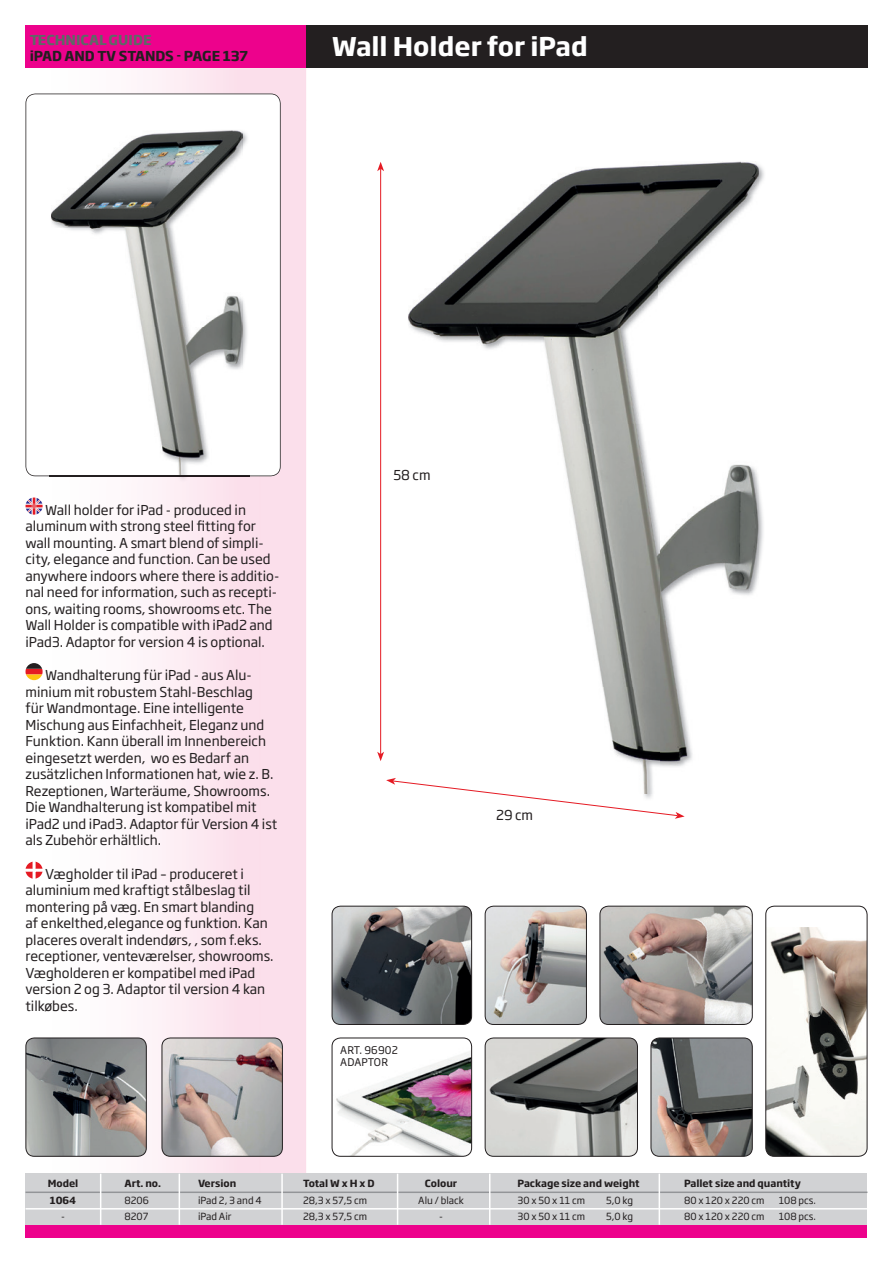
<style>
.page{position:relative;width:893px;height:1263px;background:#fff}
.page>*{position:absolute;margin:0;border:0;box-sizing:border-box;transform-origin:0 0}
.t1{font:700 25.5px "Soho Gothic Pro";color:#fff}
.t2{font:13.5px/16.5px "Soho Gothic Pro";color:#231f20}
.t3{font:700 13.5px "Soho Gothic Pro";letter-spacing:-.01em;color:#231f20}
.t4{font:700 13.5px "Soho Gothic Pro";letter-spacing:.005em;color:#5d6966}
.t5{font:10.5px/12px "Soho Gothic Pro";letter-spacing:.02em;color:#231f20}
.t6{font:9.75px "Soho Gothic Pro";color:#231f20}
.t7{font:700 9.75px "Soho Gothic Pro";color:#231f20}
</style>
<div class="page">
<div style="left:306px;top:26px;width:561px;height:42px;background:#231f20"></div>
<div style="left:26px;top:26px;width:280px;height:42px;background:#ed028c"></div>
<img style="left:72px;top:476px;width:188px;height:698px">
<div style="left:26px;top:1225px;width:841px;height:12px;background:#ed028c"></div>
<svg style="left:25px;top:94px;width:256px;height:382px"></svg>
<svg style="left:26px;top:497px;width:17px;height:18px"></svg>
<svg style="left:26px;top:663px;width:17px;height:17px"></svg>
<svg style="left:26px;top:861px;width:17px;height:18px"></svg>
<img style="left:50px;top:129px;width:199px;height:353px">
<img style="left:50px;top:475px;width:199px;height:2px">
<img style="left:51px;top:131px;width:191px;height:344px">
<img style="left:737px;top:161px;width:27px;height:24px">
<img style="left:759px;top:490px;width:4px;height:77px">
<img style="left:408px;top:162px;width:351px;height:616px">
<img style="left:26px;top:1038px;width:120px;height:118px">
<div style="left:26px;top:1037px;width:121px;height:120px;border:1px solid #231f20;border-radius:9px"></div>
<img style="left:162px;top:1038px;width:120px;height:118px">
<div style="left:162px;top:1037px;width:121px;height:120px;border:1px solid #231f20;border-radius:9px"></div>
<img style="left:767px;top:927px;width:100px;height:229px">
<div style="left:765px;top:906px;width:102px;height:251px;border:1px solid #231f20;border-radius:9px"></div>
<img style="left:332px;top:906px;width:140px;height:118px">
<div style="left:332px;top:906px;width:140px;height:119px;border:1px solid #231f20;border-radius:9px"></div>
<img style="left:485px;top:906px;width:101px;height:118px">
<div style="left:485px;top:906px;width:102px;height:119px;border:1px solid #231f20;border-radius:9px"></div>
<img style="left:600px;top:906px;width:152px;height:118px">
<div style="left:600px;top:906px;width:153px;height:119px;border:1px solid #231f20;border-radius:9px"></div>
<img style="left:485px;top:1038px;width:152px;height:118px">
<div style="left:485px;top:1037px;width:153px;height:120px;border:1px solid #231f20;border-radius:9px"></div>
<img style="left:651px;top:1038px;width:101px;height:118px">
<div style="left:651px;top:1037px;width:102px;height:120px;border:1px solid #231f20;border-radius:9px"></div>
<img style="left:332px;top:1038px;width:140px;height:118px">
<div style="left:332px;top:1037px;width:140px;height:120px;border:1px solid #231f20;border-radius:9px"></div>
<hr style="left:380px;top:169px;width:1px;height:585px;background:#e51a23">
<svg style="left:377px;top:162px;width:7px;height:9px"></svg>
<svg style="left:377px;top:752px;width:7px;height:9px"></svg>
<svg style="left:386px;top:778px;width:299px;height:41px"></svg>
<div style="left:26px;top:1174px;width:841px;height:51px;background:#d1d2d4"></div>
<hr style="left:26px;top:1191px;width:841px;height:2px;background:#939598">
<hr style="left:26px;top:1208px;width:841px;height:1px;background:#fff">
<hr style="left:100px;top:1174px;width:1px;height:51px;background:#fff">
<hr style="left:179px;top:1174px;width:1px;height:51px;background:#fff">
<hr style="left:659px;top:1174px;width:1px;height:51px;background:#fff">
<hr style="left:397px;top:1174px;width:1px;height:51px;background:#fff">
<hr style="left:281px;top:1174px;width:2px;height:51px;background:#fff">
<hr style="left:489px;top:1174px;width:1px;height:51px;background:#fff">
<svg style="left:197px;top:520px;width:7px;height:11px"></svg>
<p class="t4" style="left:30px;top:29px;width:123px">TECHNICAL GUIDE</p>
<p class="t3" style="left:30px;top:45px;width:220px">iPAD AND TV STANDS - PAGE 137</p>
<h1 class="t1" style="left:332px;top:27px;width:258px">Wall Holder for iPad</h1>
<p class="t2" style="left:26px;top:501px;width:255px;text-indent:20px">Wall holder for iPad - produced in aluminum with strong steel tting for wall mounting. A smart blend of simpli&shy;city, elegance and function. Can be used anywhere indoors where there is additio&shy;nal need for information, such as recepti&shy;ons, waiting rooms, showrooms etc. The Wall Holder is compatible with iPad2 and iPad3. Adaptor for version 4 is optional.</p>
<p class="t2" style="left:26px;top:666px;width:253px;text-indent:20px">Wandhalterung für iPad - aus Alu&shy;minium mit robustem Stahl-Beschlag<br>für Wandmontage. Eine intelligente Mischung aus Einfachheit, Eleganz und Funktion. Kann überall im Innenbereich eingesetzt werden, wo es Bedarf an zusätzlichen Informationen hat, wie z. B.<br>Rezeptionen, Warteräume, Showrooms.<br>Die Wandhalterung ist kompatibel mit iPad2 und iPad3. Adaptor für Version 4 ist als Zubehör erhältlich.</p>
<p class="t2" style="left:26px;top:865px;width:250px;text-indent:20px">Vægholder til iPad – produceret i aluminium med kraftigt stålbeslag til montering på væg. En smart blanding<br>af enkelthed,elegance og funktion. Kan placeres overalt indendørs, , som f.eks. receptioner, venteværelser, showrooms.<br>Vægholderen er kompatibel med iPad version 2 og 3. Adaptor til version 4 kan tilkøbes.</p>
<p class="t2" style="left:393px;top:466px;width:39px">58 cm</p>
<p class="t5" style="left:340px;top:1044px;width:59px">ART. 96902<br>ADAPTOR</p>
<p class="t2" style="left:496px;top:806px;width:39px">29 cm</p>
<p class="t7" style="left:48px;top:1176px;width:32px">Model</p>
<p class="t7" style="left:125px;top:1176px;width:38px">Art. no.</p>
<p class="t7" style="left:198px;top:1176px;width:40px">Version</p>
<p class="t7" style="left:303px;top:1176px;width:73px">Total W x H x D</p>
<p class="t7" style="left:425px;top:1176px;width:34px">Colour</p>
<p class="t7" style="left:518px;top:1176px;width:123px">Package size and weight</p>
<p class="t7" style="left:684px;top:1176px;width:118px">Pallet size and quantity</p>
<p class="t7" style="left:50px;top:1192px;width:28px">1064</p>
<p class="t6" style="left:125px;top:1193px;width:26px">8206</p>
<p class="t6" style="left:198px;top:1193px;width:65px">iPad 2, 3 and 4</p>
<p class="t6" style="left:303px;top:1193px;width:66px">28,3 x 57,5 cm</p>
<p class="t6" style="left:418px;top:1193px;width:47px">Alu / black</p>
<p class="t6" style="left:518px;top:1193px;width:69px">30 x 50 x 11 cm</p>
<p class="t6" style="left:606px;top:1193px;width:28px">5,0 kg</p>
<p class="t6" style="left:684px;top:1193px;width:82px">80 x 120 x 220 cm</p>
<p class="t6" style="left:779px;top:1193px;width:39px">108 pcs.</p>
<p class="t6" style="left:61px;top:1209px;width:5px">-</p>
<p class="t6" style="left:125px;top:1209px;width:25px">8207</p>
<p class="t6" style="left:198px;top:1209px;width:35px">iPad Air</p>
<p class="t6" style="left:303px;top:1209px;width:66px">28,3 x 57,5 cm</p>
<p class="t6" style="left:439px;top:1209px;width:5px">-</p>
<p class="t6" style="left:518px;top:1209px;width:69px">30 x 50 x 11 cm</p>
<p class="t6" style="left:606px;top:1209px;width:28px">5,0 kg</p>
<p class="t6" style="left:684px;top:1209px;width:82px">80 x 120 x 220 cm</p>
<p class="t6" style="left:779px;top:1209px;width:39px">108 pcs.</p>
</div>
